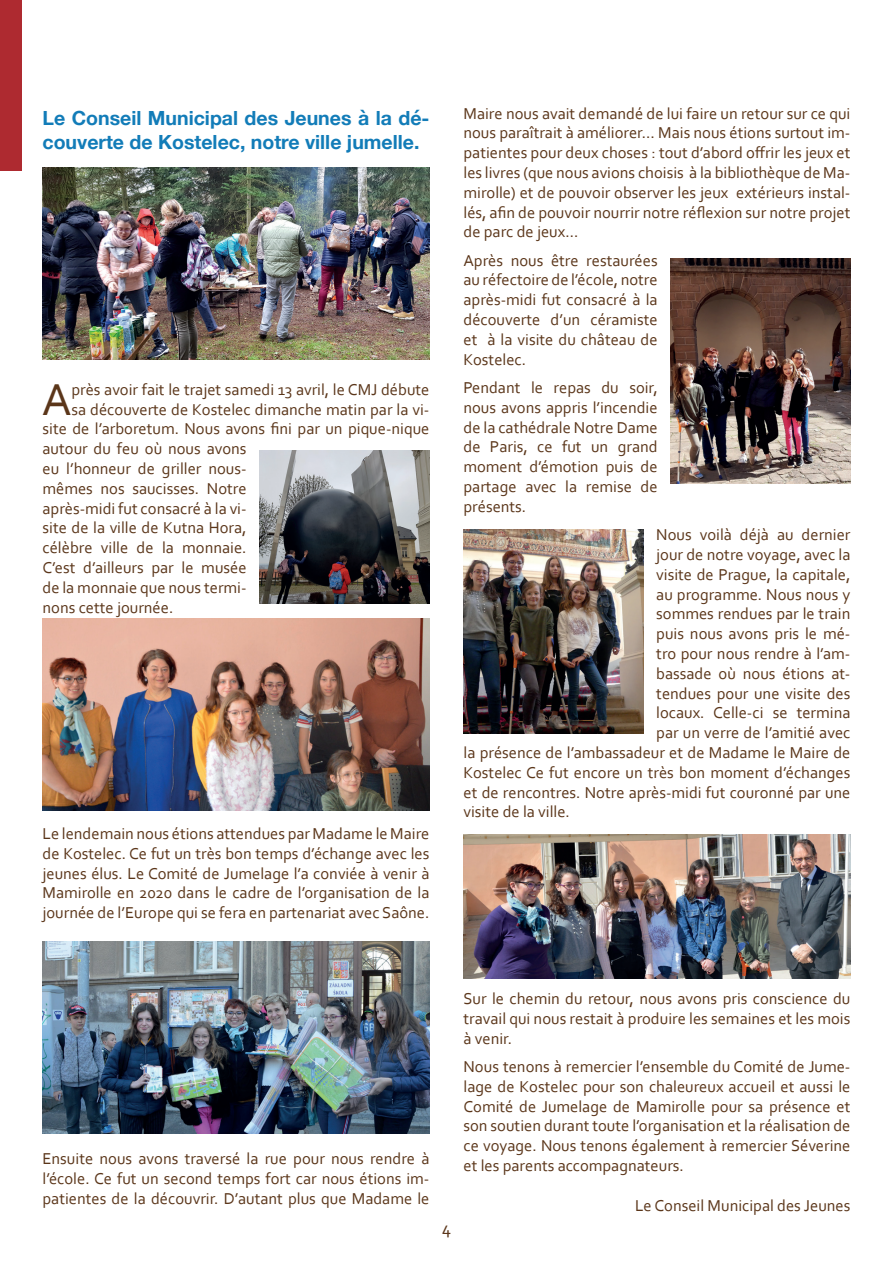
<style>
.page{position:relative;width:893px;height:1263px;background:#fff}
.page>*{position:absolute;margin:0;border:0;box-sizing:border-box;transform-origin:0 0}
.t1{font:46.8px "Corbel";color:#5b361a}
.t2{font:700 19.5px/23.4px "Helvetica Neue";color:#127cb8}
.t3{font:18px "Corbel";color:#5b361a}
.t4{font:16.5px/19.8px "Corbel";color:#5b361a;text-align:justify}
</style>
<div class="page">
<img style="left:670px;top:259px;width:180px;height:225px">
<img style="left:43px;top:168px;width:386px;height:191px">
<img style="left:259px;top:451px;width:170px;height:153px">
<img style="left:43px;top:619px;width:386px;height:191px">
<img style="left:463px;top:834px;width:387px;height:144px">
<img style="left:43px;top:942px;width:386px;height:191px">
<img style="left:463px;top:529px;width:180px;height:205px">
<div style="left:0;top:0;width:21px;height:170px;background:#ae2a30"></div>
<p class="t2" style="left:43px;top:107px;width:388px">Le Conseil Municipal des Jeunes à la dé&shy;couverte de Kostelec, notre ville jumelle.</p>
<h1 class="t1" style="left:42px;top:370px;width:31px">A</h1>
<p class="t4" style="left:71px;top:379px;width:360px">près avoir fait le trajet samedi 13 avril, le CMJ débute</p>
<p class="t4" style="left:71px;top:399px;width:359px">sa découverte de Kostelec dimanche matin par la vi-</p>
<p class="t4" style="left:43px;top:419px;width:388px">site de l’arboretum. Nous avons fini par un pique-nique</p>
<p class="t4" style="left:43px;top:438px;width:206px">autour du feu où nous avons</p>
<p class="t4" style="left:43px;top:458px;width:206px">eu l’honneur de griller nous-</p>
<p class="t4" style="left:43px;top:478px;width:206px">mêmes nos saucisses. Notre</p>
<p class="t4" style="left:43px;top:498px;width:206px">après-midi fut consacré à la vi-</p>
<p class="t4" style="left:43px;top:518px;width:206px">site de la ville de Kutna Hora,</p>
<p class="t4" style="left:43px;top:537px;width:206px">célèbre ville de la monnaie.</p>
<p class="t4" style="left:43px;top:557px;width:206px">C’est d’ailleurs par le musée</p>
<p class="t4" style="left:43px;top:577px;width:206px">de la monnaie que nous termi-</p>
<p class="t4" style="left:43px;top:597px;width:132px">nons cette journée.</p>
<p class="t4" style="left:43px;top:823px;width:388px">Le lendemain nous étions attendues par Madame le Maire de Kostelec. Ce fut un très bon temps d’échange avec les jeunes élus. Le Comité de Jumelage l’a conviée à venir à Mamirolle en 2020 dans le cadre de l’organisation de la journée de l’Europe qui se fera en partenariat avec Saône.</p>
<p class="t4" style="left:463px;top:103px;width:388px">Maire nous avait demandé de lui faire un retour sur ce qui nous paraîtrait à améliorer… Mais nous étions surtout im&shy;patientes pour deux choses : tout d’abord offrir les jeux et les livres (que nous avions choisis à la bibliothèque de Ma&shy;mirolle) et de pouvoir observer les jeux extérieurs instal&shy;lés, afin de pouvoir nourrir notre réflexion sur notre projet de parc de jeux...</p>
<p class="t4" style="left:463px;top:250px;width:196px">Après nous être restaurées au réfectoire de l’école, notre après-midi fut consacré à la découverte d’un céramiste et à la visite du château de Kostelec.</p>
<p class="t4" style="left:463px;top:377px;width:196px">Pendant le repas du soir, nous avons appris l’incendie de la cathédrale Notre Dame de Paris, ce fut un grand moment d’émotion puis de partage avec la remise de présents.</p>
<p class="t4" style="left:656px;top:524px;width:196px">Nous voilà déjà au dernier</p>
<p class="t4" style="left:656px;top:544px;width:196px">jour de notre voyage, avec la</p>
<p class="t4" style="left:656px;top:564px;width:196px">visite de Prague, la capitale,</p>
<p class="t4" style="left:656px;top:584px;width:196px">au programme. Nous nous y</p>
<p class="t4" style="left:656px;top:603px;width:196px">sommes rendues par le train</p>
<p class="t4" style="left:656px;top:623px;width:196px">puis nous avons pris le mé-</p>
<p class="t4" style="left:656px;top:643px;width:196px">tro pour nous rendre à l’am-</p>
<p class="t4" style="left:656px;top:663px;width:196px">bassade où nous étions at-</p>
<p class="t4" style="left:656px;top:683px;width:196px">tendues pour une visite des</p>
<p class="t4" style="left:656px;top:702px;width:196px">locaux. Celle-ci se termina</p>
<p class="t4" style="left:656px;top:722px;width:196px">par un verre de l’amitié avec</p>
<p class="t4" style="left:463px;top:742px;width:388px">la présence de l’ambassadeur et de Madame le Maire de</p>
<p class="t4" style="left:463px;top:762px;width:388px">Kostelec Ce fut encore un très bon moment d’échanges</p>
<p class="t4" style="left:463px;top:782px;width:388px">et de rencontres. Notre après-midi fut couronné par une</p>
<p class="t4" style="left:463px;top:801px;width:108px">visite de la ville.</p>
<p class="t4" style="left:43px;top:1148px;width:388px">Ensuite nous avons traversé la rue pour nous rendre à l’école. Ce fut un second temps fort car nous étions im&shy;patientes de la découvrir. D’autant plus que Madame le</p>
<p class="t3" style="left:442px;top:1217px;width:11px">4</p>
<p class="t4" style="left:463px;top:988px;width:388px">Sur le chemin du retour, nous avons pris conscience du travail qui nous restait à produire les semaines et les mois à venir.</p>
<p class="t4" style="left:463px;top:1056px;width:388px">Nous tenons à remercier l’ensemble du Comité de Jume&shy;lage de Kostelec pour son chaleureux accueil et aussi le Comité de Jumelage de Mamirolle pour sa présence et son soutien durant toute l’organisation et la réalisation de ce voyage. Nous tenons également à remercier Séverine et les parents accompagnateurs.</p>
<p class="t4" style="left:635px;top:1195px;width:217px">Le Conseil Municipal des Jeunes</p>
</div>
